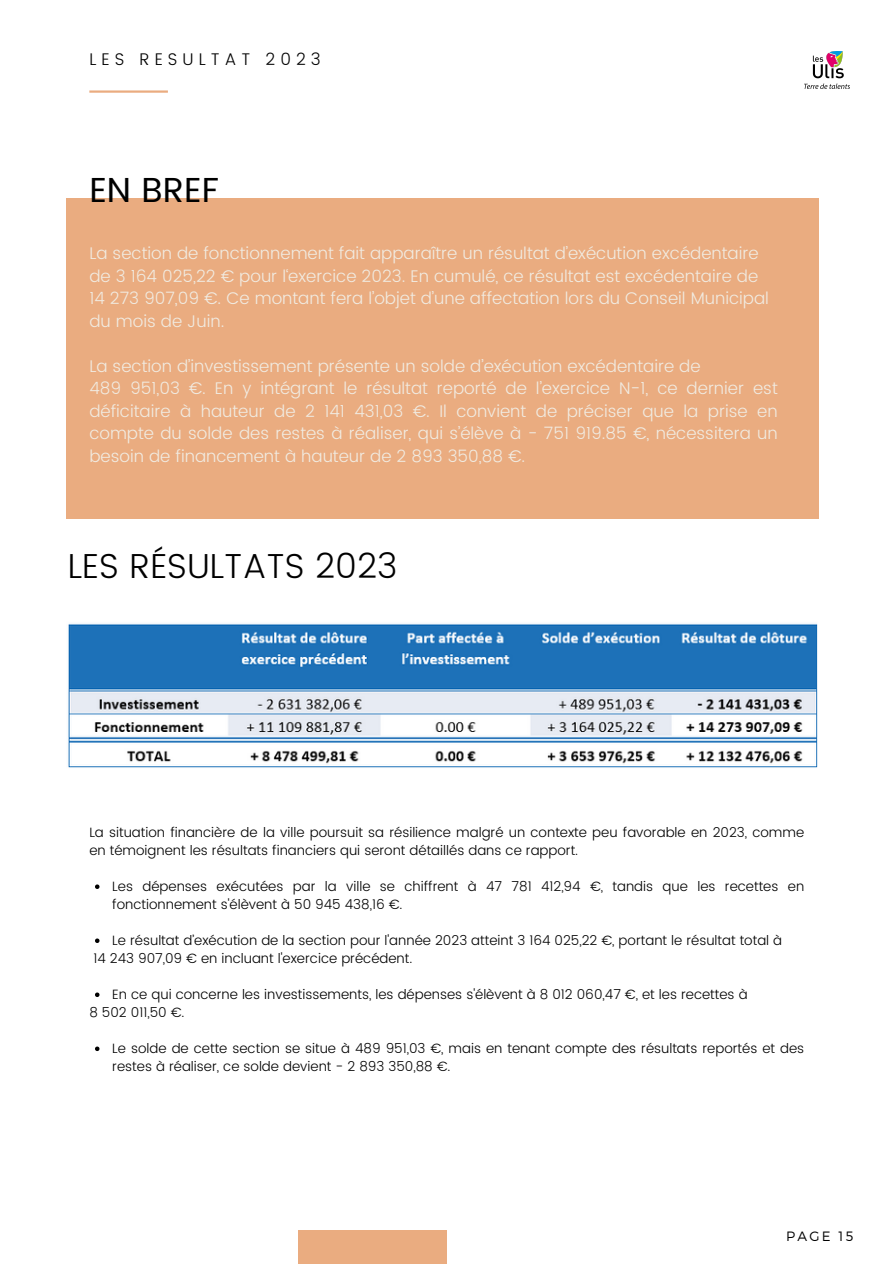
<style>
.page{position:relative;width:894px;height:1264px;background:#fff}
.page>*{position:absolute;margin:0;border:0;box-sizing:border-box;transform-origin:0 0}
.t1{font:300 34.65px "Poppins";color:#000}
.t2{font:34.65px "Poppins";color:#000}
.t3{font:300 16.8px/22.5px "Poppins";color:#f1ebe1}
.t4{font:300 16.8px "Poppins";letter-spacing:.3em;color:#000}
.t5{font:300 13.5px/18px "Poppins";color:#000}
.t6{font:300 13.5px "Montserrat";letter-spacing:.16em;color:#000}
</style>
<div class="page">
<hr style="left:89px;top:90px;width:79px;height:3px;background:#eaac80">
<div style="left:66px;top:197px;width:752px;height:321px;background:#eaac80"></div>
<div style="left:298px;top:1229px;width:149px;height:34px;background:#eaac80"></div>
<img style="left:68px;top:623px;width:749px;height:145px">
<svg style="left:95px;top:884px;width:4px;height:5px"></svg>
<svg style="left:95px;top:938px;width:4px;height:5px"></svg>
<svg style="left:95px;top:992px;width:4px;height:5px"></svg>
<svg style="left:95px;top:1046px;width:4px;height:5px"></svg>
<img style="left:804px;top:52px;width:45px;height:37px">
<h3 class="t4" style="left:89px;top:49px;width:233px">LES RESULTAT 2023</h3>
<h1 class="t2" style="left:89px;top:170px;width:131px">EN BREF</h1>
<h2 class="t3" style="left:89px;top:242px;width:681px">La section de fonctionnement fait apparaître un résultat d’exécution excédentaire de 3 164 025,22 € pour l‘exercice 2023. En cumulé, ce résultat est excédentaire de 14 273 907,09 €. Ce montant fera l’objet d’une affectation lors du Conseil Municipal du mois de Juin.</h2>
<p class="t3" style="left:89px;top:354px;width:689px">La section d’investissement présente un solde d’exécution excédentaire de<br>489 951,03 €. En y intégrant le résultat reporté de l’exercice N-1, ce dernier est déficitaire à hauteur de 2 141 431,03 €. Il convient de préciser que la prise en compte du solde des restes à réaliser, qui s’élève à - 751 919.85 €, nécessitera un besoin de financement à hauteur de 2 893 350,88 €.</p>
<p class="t1" style="left:68px;top:546px;width:331px">LES RÉSULTATS 2023</p>
<h3 class="t5" style="left:89px;top:823px;width:716px">La situation financière de la ville poursuit sa résilience malgré un contexte peu favorable en 2023, comme en témoignent les résultats financiers qui seront détaillés dans ce rapport.</h3>
<h1 class="t5" style="left:112px;top:877px;width:693px">Les dépenses exécutées par la ville se chiffrent à 47 781 412,94 €, tandis que les recettes en fonctionnement s'élèvent à 50 945 438,16 €.</h1>
<p class="t5" style="left:112px;top:931px;width:671px">Le résultat d’exécution de la section pour l'année 2023 atteint 3 164 025,22 €, portant le résultat total à</p>
<p class="t5" style="left:93px;top:949px;width:320px">14 243 907,09 € en incluant l'exercice précédent.</p>
<p class="t5" style="left:112px;top:985px;width:636px">En ce qui concerne les investissements, les dépenses s'élèvent à 8 012 060,47 €, et les recettes à</p>
<p class="t5" style="left:89px;top:1003px;width:97px">8 502 011,50 €.</p>
<p class="t5" style="left:112px;top:1039px;width:693px">Le solde de cette section se situe à 489 951,03 €, mais en tenant compte des résultats reportés et des restes à réaliser, ce solde devient - 2 893 350,88 €.</p>
<p class="t6" style="left:786px;top:1227px;width:68px">PAGE 15</p>
</div>
